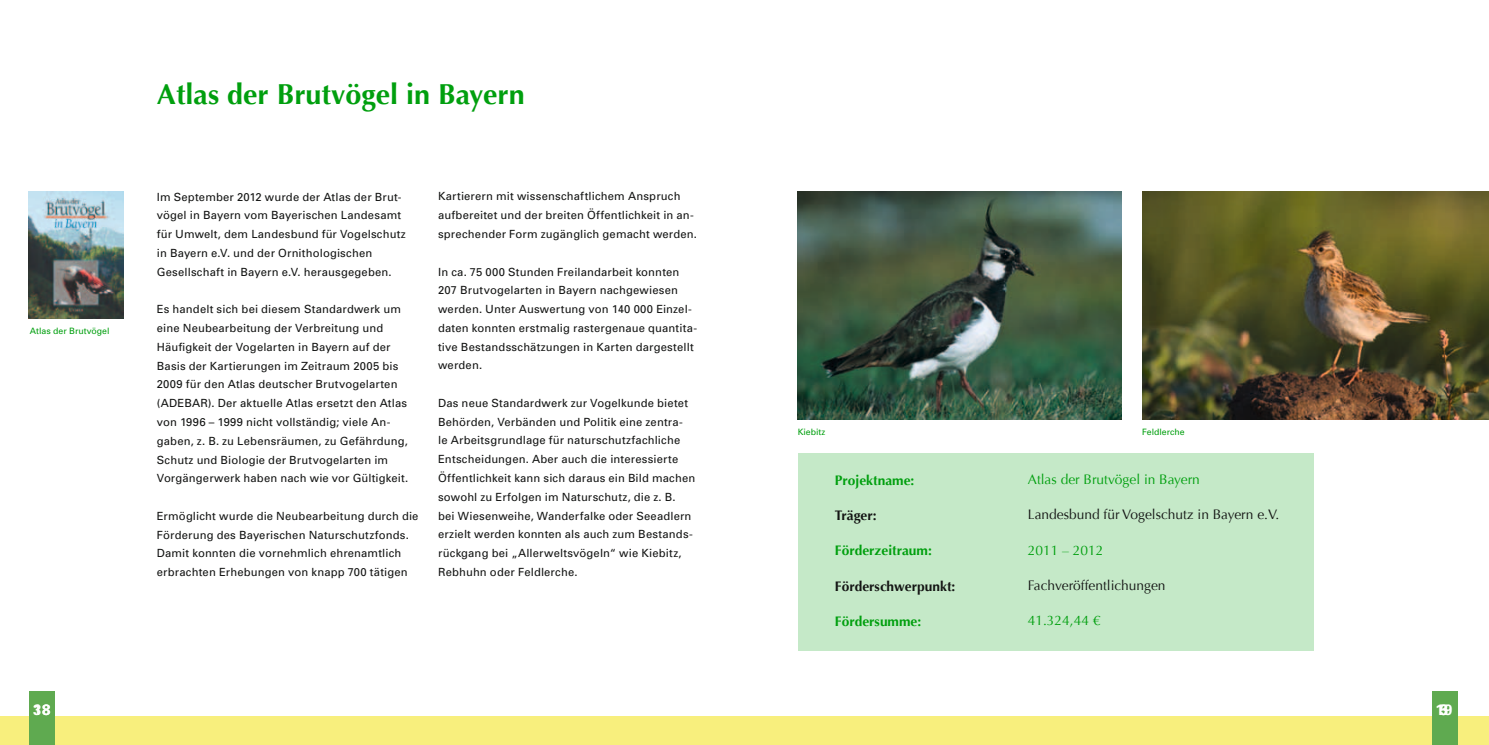
<style>
.page{position:relative;width:1489px;height:745px;background:#fff}
.page>*{position:absolute;margin:0;border:0;box-sizing:border-box;transform-origin:0 0}
.t1{font:700 28.75px "Optima";color:#009f0e}
.t2{font:700 15px "Univers";color:#fff}
.t3{font:13.75px "Optima";color:#131413}
.t4{font:13.75px "Optima";color:#009f0e}
.t5{font:700 13.75px "Optima";color:#009f0e}
.t6{font:700 13.75px "Optima";color:#131413}
.t7{font:11.25px/18.8px "Univers";letter-spacing:.015em;color:#131413}
.t8{font:8.75px "Univers";color:#009f0e}
</style>
<div class="page">
<div style="left:0;top:715px;width:1488px;height:29px;background:#f8ef7d"></div>
<div style="left:29px;top:691px;width:26px;height:53px;background:#5faa50"></div>
<div style="left:1431px;top:691px;width:26px;height:53px;background:#5faa50"></div>
<img style="left:797px;top:191px;width:324px;height:228px">
<img style="left:1142px;top:191px;width:346px;height:228px">
<img style="left:29px;top:191px;width:95px;height:127px">
<div style="left:797px;top:453px;width:516px;height:196px;background:#c5e9c8"></div>
<p class="t8" style="left:30px;top:325px;width:81px">Atlas der Brutvögel</p>
<h1 class="t1" style="left:157px;top:78px;width:369px">Atlas der Brutvögel in Bayern</h1>
<p class="t7" style="left:157px;top:187px;width:250px">Im September 2012 wurde der Atlas der Brut&shy;vögel in Bayern vom Bayerischen Landesamt für Umwelt, dem Landesbund für Vogelschutz in Bayern e.V. und der Ornithologischen Gesellschaft in Bayern e.V. herausgegeben.</p>
<p class="t7" style="left:157px;top:299px;width:253px">Es handelt sich bei diesem Standardwerk um eine Neubearbeitung der Verbreitung und Häufigkeit der Vogelarten in Bayern auf der Basis der Kartierungen im Zeitraum 2005 bis 2009 für den Atlas deutscher Brutvogelarten (ADEBAR). Der aktuelle Atlas ersetzt den Atlas von 1996 – 1999 nicht vollständig; viele An&shy;gaben, z. B. zu Lebensräumen, zu Gefährdung, Schutz und Biologie der Brutvogelarten im Vorgängerwerk haben nach wie vor Gültigkeit.</p>
<p class="t7" style="left:157px;top:506px;width:263px">Ermöglicht wurde die Neubearbeitung durch die Förderung des Bayerischen Naturschutzfonds.<br>Damit konnten die vornehmlich ehrenamtlich erbrachten Erhebungen von knapp 700 tätigen</p>
<p class="t7" style="left:438px;top:187px;width:260px">Kartierern mit wissenschaftlichem Anspruch aufbereitet und der breiten Öffentlichkeit in an&shy;sprechender Form zugänglich gemacht werden.</p>
<p class="t7" style="left:438px;top:262px;width:260px">In ca. 75 000 Stunden Freilandarbeit konnten 207 Brutvogelarten in Bayern nachgewiesen werden. Unter Auswertung von 140 000 Einzel&shy;daten konnten erstmalig rastergenaue quantita&shy;tive Bestandsschätzungen in Karten dargestellt werden.</p>
<p class="t7" style="left:438px;top:393px;width:259px">Das neue Standardwerk zur Vogelkunde bietet Behörden, Verbänden und Politik eine zentra-<br>le Arbeitsgrundlage für naturschutzfachliche Entscheidungen. Aber auch die interessierte Öffentlichkeit kann sich daraus ein Bild machen sowohl zu Erfolgen im Naturschutz, die z. B.<br>bei Wiesenweihe, Wanderfalke oder Seeadlern erzielt werden konnten als auch zum Bestands&shy;rückgang bei „Allerweltsvögeln“ wie Kiebitz, Rebhuhn oder Feldlerche.</p>
<p class="t8" style="left:797px;top:426px;width:29px">Kiebitz</p>
<p class="t5" style="left:834px;top:472px;width:81px">Projektname:</p>
<p class="t6" style="left:834px;top:507px;width:43px">Träger:</p>
<p class="t5" style="left:834px;top:542px;width:98px">Förderzeitraum:</p>
<p class="t6" style="left:834px;top:577px;width:122px">Förderschwerpunkt:</p>
<p class="t5" style="left:834px;top:612px;width:88px">Fördersumme:</p>
<p class="t8" style="left:1141px;top:426px;width:44px">Feldlerche</p>
<p class="t4" style="left:1027px;top:471px;width:174px">Atlas der Brutvögel in Bayern</p>
<p class="t3" style="left:1027px;top:506px;width:253px">Landesbund für Vogelschutz in Bayern e.V.</p>
<p class="t4" style="left:1027px;top:541px;width:77px">2011 – 2012</p>
<p class="t3" style="left:1027px;top:576px;width:139px">Fachveröffentlichungen</p>
<p class="t4" style="left:1027px;top:611px;width:74px">41.324,44 €</p>
<p class="t2" style="left:33px;top:699px;width:19px">318</p>
<h2 class="t2" style="left:1435px;top:699px;width:19px">1 935</h2>
</div>
